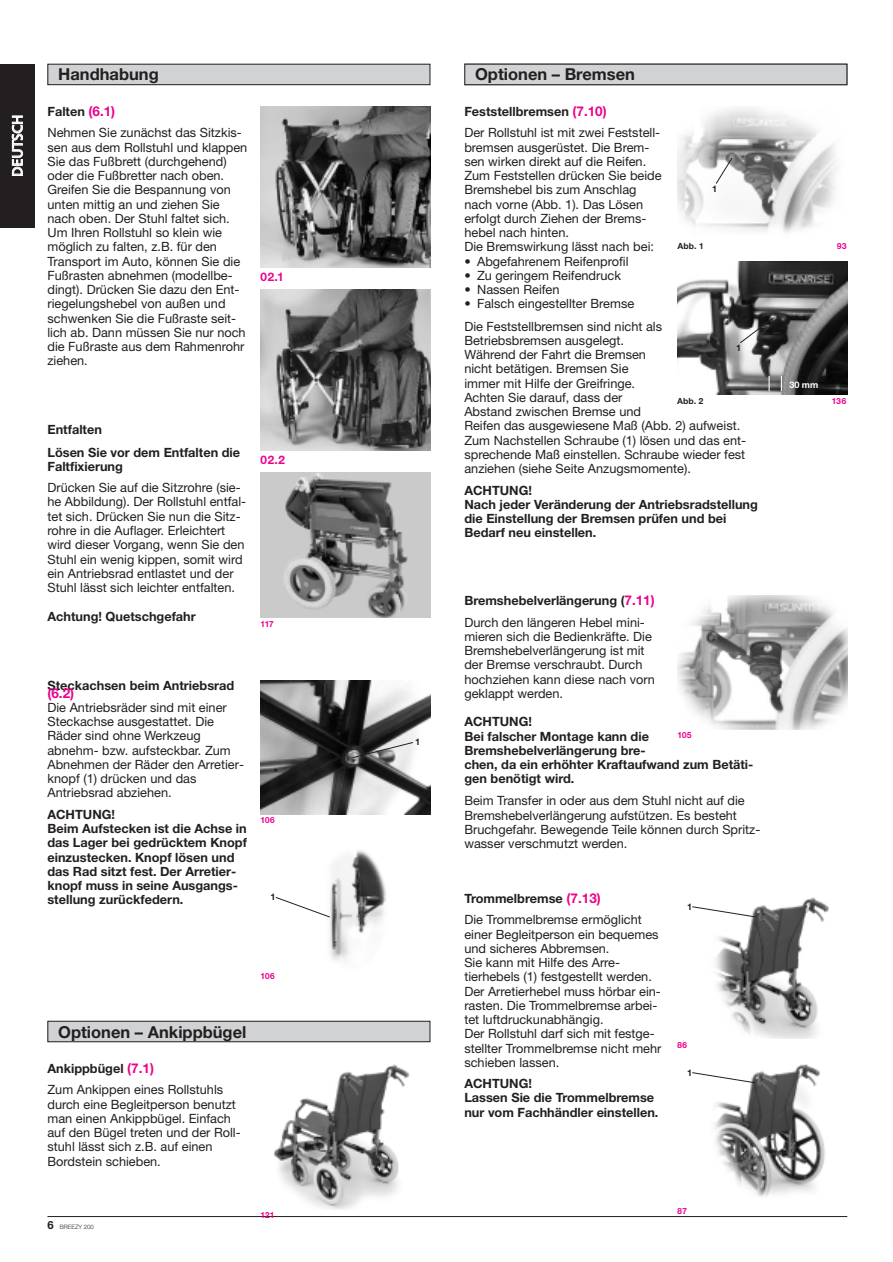
<style>
.page{position:relative;width:893px;height:1262px;background:#fff}
.page>*{position:absolute;margin:0;border:0;box-sizing:border-box;transform-origin:0 0}
.t1{font:700 16.5px "Helvetica Neue";color:#231f20}
.t2{font:15px "Frutus T";letter-spacing:-.005em;color:#fff}
.t3{font:700 13.5px "Helvetica Neue";color:#ed028c}
.t4{font:12.75px/14.2px "Helvetica Neue";color:#231f20}
.t5{font:700 12.75px/14.2px "Helvetica Neue";color:#231f20}
.t6{font:700 12.75px "Nimbus Sans Novus T";color:#ed028c}
.t7{font:700 9.15px "Nimbus Sans Novus T";letter-spacing:-.04em;color:#ed028c}
.t8{font:700 9.15px "Nimbus Sans Novus T";color:#231f20}
.t9{font:700 9.15px "Helvetica Neue";color:#231f20}
.t10{font:700 9.15px "Helvetica Neue";color:#fff}
.t11{font:300 6px "Helvetica Neue";color:#231f20}
.s1{font-weight:700}
.s2{font-weight:700;font-size:13.5px;color:#ed028c}
.s3{font-weight:700;font-size:11.25px}
</style>
<div class="page">
<div style="left:0;top:64px;width:35px;height:163px;background:#231f20"></div>
<hr style="left:47px;top:1216px;width:800px;height:1px;background:#231f20">
<div style="left:48px;top:64px;width:382px;height:21px;background:#d1d2d4"></div>
<div style="left:47px;top:64px;width:383px;height:21px;border:1px solid #231f20"></div>
<div style="left:465px;top:64px;width:381px;height:21px;background:#d1d2d4"></div>
<div style="left:464px;top:64px;width:383px;height:21px;border:1px solid #231f20"></div>
<img style="left:260px;top:106px;width:170px;height:162px">
<img style="left:261px;top:289px;width:169px;height:162px">
<img style="left:260px;top:472px;width:170px;height:146px">
<img style="left:260px;top:680px;width:170px;height:134px">
<svg style="left:352px;top:741px;width:61px;height:17px"></svg>
<img style="left:328px;top:850px;width:58px;height:111px">
<svg style="left:275px;top:896px;width:55px;height:21px"></svg>
<div style="left:48px;top:1021px;width:382px;height:20px;background:#d1d2d4"></div>
<div style="left:47px;top:1020px;width:383px;height:22px;border:1px solid #231f20"></div>
<img style="left:273px;top:1064px;width:137px;height:145px">
<img style="left:677px;top:108px;width:160px;height:125px">
<svg style="left:715px;top:157px;width:18px;height:27px"></svg>
<img style="left:677px;top:261px;width:170px;height:134px">
<svg style="left:768px;top:376px;width:1px;height:15px"></svg>
<svg style="left:780px;top:376px;width:2px;height:15px"></svg>
<svg style="left:739px;top:317px;width:34px;height:27px"></svg>
<img style="left:677px;top:595px;width:170px;height:134px">
<img style="left:716px;top:897px;width:113px;height:141px">
<svg style="left:692px;top:906px;width:64px;height:11px"></svg>
<img style="left:714px;top:1064px;width:111px;height:133px">
<svg style="left:692px;top:1072px;width:64px;height:11px"></svg>
<p class="t2" style="left:12px;top:177px;width:64px;rotate:-90deg">DEUTSCH</p>
<p class="t1" style="left:58px;top:69px;width:102px">Handhabung</p>
<p class="t1" style="left:475px;top:69px;width:161px">Optionen – Bremsen</p>
<p class="t4" style="left:47px;top:102px;width:196px;line-height:21.3px"><span class="s1">Falten</span> <span class="s2">(6.1)<br></span>Nehmen Sie zunächst das Sitzkis-</p>
<p class="t4" style="left:47px;top:141px;width:201px">sen aus dem Rollstuhl und klappen<br>Sie das Fußbrett (durchgehend) oder die Fußbretter nach oben.<br>Greifen Sie die Bespannung von unten mittig an und ziehen Sie nach oben. Der Stuhl faltet sich.<br>Um Ihren Rollstuhl so klein wie möglich zu falten, z.B. für den<br>Transport im Auto, können Sie die<br>Fußrasten abnehmen (modellbe&shy;dingt). Drücken Sie dazu den Ent&shy;riegelungshebel von außen und schwenken Sie die Fußraste seit&shy;lich ab. Dann müssen Sie nur noch die Fußraste aus dem Rahmenrohr ziehen.</p>
<p class="t4" style="left:464px;top:102px;width:197px;line-height:21.5px"><span class="s1">Feststellbremsen</span> <span class="s2">(7.10)<br></span>Der Rollstuhl ist mit zwei Feststell-</p>
<p class="t4" style="left:464px;top:141px;width:199px">bremsen ausgerüstet. Die Brem&shy;sen wirken direkt auf die Reifen.<br>Zum Feststellen drücken Sie beide<br>Bremshebel bis zum Anschlag nach vorne (Abb. 1). Das Lösen erfolgt durch Ziehen der Brems&shy;hebel nach hinten.<br>Die Bremswirkung lässt nach bei:</p>
<p class="t4" style="left:464px;top:255px;width:166px">• Abgefahrenem Reifenprofil</p>
<p class="t4" style="left:464px;top:269px;width:158px">• Zu geringem Reifendruck</p>
<p class="t4" style="left:464px;top:284px;width:97px">• Nassen Reifen</p>
<p class="t4" style="left:464px;top:294px;width:199px;line-height:22.2px">• Falsch eingestellter Bremse<br>Die Feststellbremsen sind nicht als</p>
<p class="t4" style="left:464px;top:334px;width:283px">Betriebsbremsen ausgelegt.<br>Während der Fahrt die Bremsen<br>nicht betätigen. Bremsen Sie<br>immer mit Hilfe der Greifringe.<br>Achten Sie darauf, dass der<br>Abstand zwischen Bremse und<br>Reifen das ausgewiesene Maß (Abb. 2) aufweist.<br>Zum Nachstellen Schraube (1) lösen und das ent&shy;sprechende Maß einstellen. Schraube wieder fest anziehen (siehe Seite Anzugsmomente).</p>
<p class="t5" style="left:464px;top:484px;width:295px">ACHTUNG!<br>Nach jeder Veränderung der Antriebsradstellung die Einstellung der Bremsen prüfen und bei<br>Bedarf neu einstellen.</p>
<p class="t9" style="left:712px;top:185px;width:7px">1</p>
<p class="t8" style="left:677px;top:242px;width:28px">Abb. 1</p>
<p class="t7" style="left:836px;top:242px;width:12px">93</p>
<p class="t6" style="left:260px;top:272px;width:25px">02.1</p>
<p class="t9" style="left:736px;top:344px;width:7px">1</p>
<p class="t10" style="left:789px;top:381px;width:31px">30 mm</p>
<p class="t8" style="left:677px;top:398px;width:28px">Abb. 2</p>
<p class="t7" style="left:831px;top:398px;width:16px">136</p>
<p class="t5" style="left:47px;top:420px;width:194px;line-height:22.2px">Entfalten<br>Lösen Sie vor dem Entfalten die</p>
<p class="t5" style="left:47px;top:460px;width:77px">Faltfixierung</p>
<p class="t4" style="left:47px;top:482px;width:200px">Drücken Sie auf die Sitzrohre (sie&shy;he Abbildung). Der Rollstuhl entfal&shy;tet sich. Drücken Sie nun die Sitz&shy;rohre in die Auflager. Erleichtert wird dieser Vorgang, wenn Sie den Stuhl ein wenig kippen, somit wird ein Antriebsrad entlastet und der Stuhl lässt sich leichter entfalten.</p>
<p class="t5" style="left:47px;top:610px;width:150px">Achtung! Quetschgefahr</p>
<p class="t6" style="left:260px;top:455px;width:26px">02.2</p>
<p class="t4" style="left:464px;top:591px;width:192px;line-height:21.3px"><span class="s1">Bremshebelverlängerung (</span><span class="s2">7.11)<br></span>Durch den längeren Hebel mini-</p>
<p class="t4" style="left:464px;top:630px;width:192px">mieren sich die Bedienkräfte. Die<br>Bremshebelverlängerung ist mit der Bremse verschraubt. Durch hochziehen kann diese nach vorn geklappt werden.</p>
<p class="t5" style="left:464px;top:716px;width:290px">ACHTUNG!<br>Bei falscher Montage kann die<br>Bremshebelverlängerung bre-<br>chen, da ein erhöhter Kraftaufwand zum Betäti&shy;gen benötigt wird.</p>
<p class="t4" style="left:464px;top:795px;width:297px">Beim Transfer in oder aus dem Stuhl nicht auf die Bremshebelverlängerung aufstützen. Es besteht Bruchgefahr. Bewegende Teile können durch Spritz&shy;wasser verschmutzt werden.</p>
<p class="t7" style="left:260px;top:621px;width:15px">117</p>
<p class="t5" style="left:47px;top:679px;width:188px">Steckachsen beim Antriebsrad</p>
<p class="t3" style="left:47px;top:688px;width:28px">(6.2)</p>
<p class="t4" style="left:47px;top:701px;width:198px">Die Antriebsräder sind mit einer<br>Steckachse ausgestattet. Die<br>Räder sind ohne Werkzeug abnehm- bzw. aufsteckbar. Zum<br>Abnehmen der Räder den Arretier&shy;knopf (1) drücken und das<br>Antriebsrad abziehen.</p>
<p class="t5" style="left:47px;top:808px;width:201px">ACHTUNG!<br>Beim Aufstecken ist die Achse in das Lager bei gedrücktem Knopf einzustecken. Knopf lösen und das Rad sitzt fest. Der Arretier&shy;knopf muss in seine Ausgangs&shy;stellung zurückfedern.</p>
<p class="t7" style="left:677px;top:732px;width:16px">105</p>
<p class="t9" style="left:415px;top:738px;width:7px">1</p>
<p class="t7" style="left:260px;top:817px;width:16px">106</p>
<p class="t4" style="left:464px;top:889px;width:179px;line-height:21.3px"><span class="s1">Trommelbremse</span> <span class="s2">(7.13)<br></span>Die Trommelbremse ermöglicht</p>
<p class="t4" style="left:464px;top:928px;width:198px">einer Begleitperson ein bequemes und sicheres Abbremsen.<br>Sie kann mit Hilfe des Arre&shy;tierhebels (1) festgestellt werden.<br>Der Arretierhebel muss hörbar ein&shy;rasten. Die Trommelbremse arbei&shy;tet luftdruckunabhängig.<br>Der Rollstuhl darf sich mit festge&shy;stellter Trommelbremse nicht mehr schieben lassen.</p>
<p class="t5" style="left:464px;top:1077px;width:195px">ACHTUNG!<br>Lassen Sie die Trommelbremse nur vom Fachhändler einstellen.</p>
<p class="t9" style="left:270px;top:894px;width:7px">1</p>
<p class="t9" style="left:687px;top:903px;width:7px">1</p>
<p class="t7" style="left:260px;top:972px;width:16px">106</p>
<p class="t1" style="left:58px;top:1025px;width:190px">Optionen – Ankippbügel</p>
<p class="t7" style="left:677px;top:1041px;width:12px">86</p>
<p class="t4" style="left:47px;top:1059px;width:177px;line-height:21.3px"><span class="s1">Ankippbügel</span> <span class="s2">(7.1)<br></span>Zum Ankippen eines Rollstuhls</p>
<p class="t4" style="left:47px;top:1098px;width:195px">durch eine Begleitperson benutzt man einen Ankippbügel. Einfach auf den Bügel treten und der Roll&shy;stuhl lässt sich z.B. auf einen<br>Bordstein schieben.</p>
<p class="t9" style="left:687px;top:1069px;width:7px">1</p>
<p class="t11" style="left:47px;top:1224px;width:48px"><span class="s3">6</span> BREEZY 200</p>
<p class="t7" style="left:260px;top:1212px;width:16px">121</p>
<p class="t7" style="left:677px;top:1207px;width:11px">87</p>
</div>
